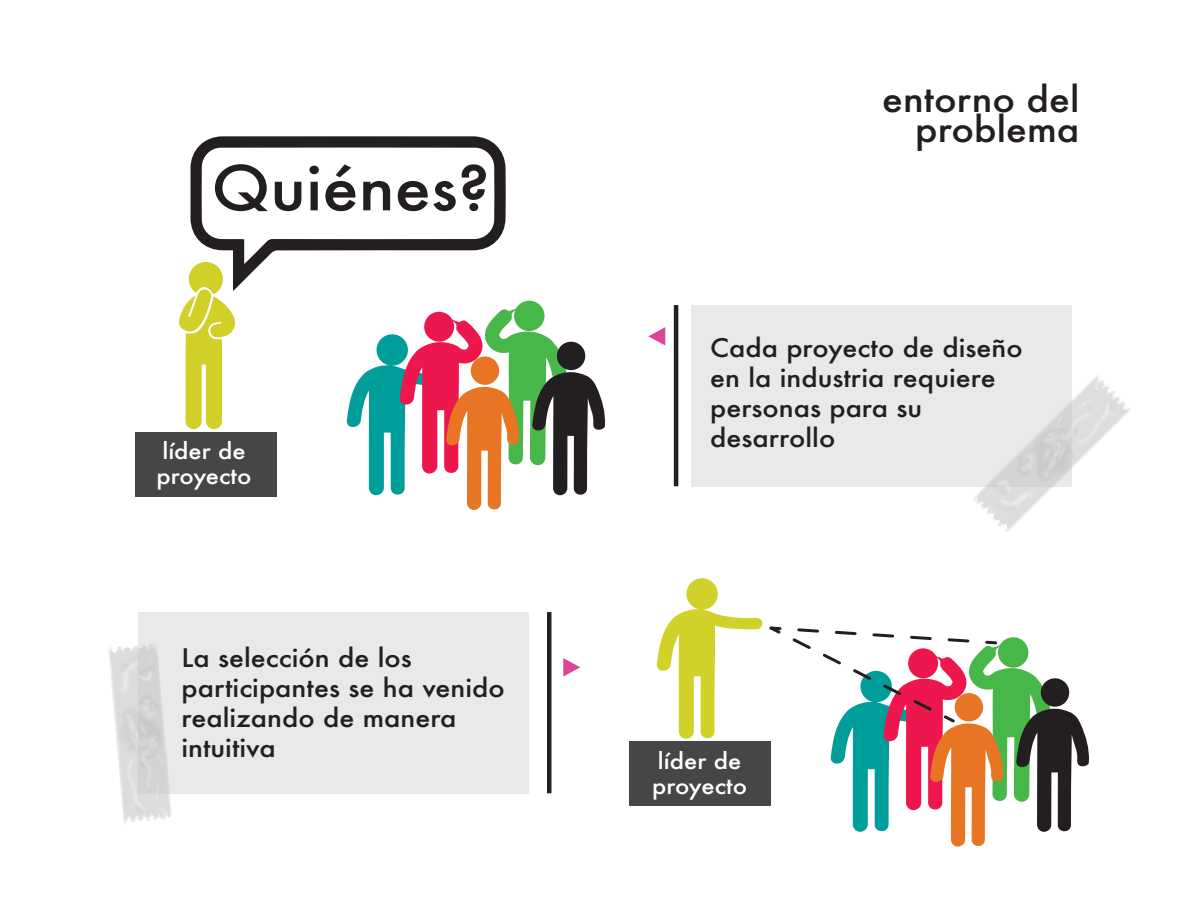
<style>
.page{position:relative;width:1188px;height:918px;background:#fff}
.page>*{position:absolute;margin:0;border:0;box-sizing:border-box;transform-origin:0 0}
.t1{font:500 60.15px "Futura";color:#231f20;scale:1.09 1}
.t2{font:500 34.5px/30px "Futura";color:#231f20;text-align:right;scale:1.09 1}
.t3{font:500 24.75px/30px "Futura";color:#231f20;scale:1.09 1}
.t4{font:500 21.9px/25.2px "Futura";color:#fff;scale:1.09 1}
</style>
<div class="page">
<div style="left:138px;top:612px;width:391px;height:181px;background:#e9e9e9"></div>
<div style="left:691px;top:305px;width:381px;height:181px;background:#e9e9e9"></div>
<img style="left:973px;top:375px;width:158px;height:157px">
<div style="left:135px;top:432px;width:141px;height:64px;background:#464547"></div>
<div style="left:629px;top:741px;width:141px;height:65px;background:#464547"></div>
<svg style="left:190px;top:136px;width:316px;height:152px"></svg>
<svg style="left:563px;top:658px;width:17px;height:19px"></svg>
<hr style="left:547px;top:612px;width:4px;height:181px;background:#231f20">
<svg style="left:648px;top:327px;width:17px;height:19px"></svg>
<hr style="left:674px;top:305px;width:4px;height:181px;background:#231f20">
<img style="left:109px;top:644px;width:140px;height:179px">
<svg style="left:346px;top:301px;width:260px;height:209px"></svg>
<div style="left:471px;top:356px;width:28px;height:29px;background:#e77524;border-radius:50%"></div>
<svg style="left:792px;top:628px;width:297px;height:219px"></svg>
<svg style="left:656px;top:578px;width:126px;height:161px"></svg>
<svg style="left:179px;top:261px;width:57px;height:169px"></svg>
<h1 class="t1" style="left:211px;top:148px;width:257px">Quiénes?</h1>
<p class="t4" style="left:157px;top:437px;width:89px">líder de proyecto</p>
<p class="t3" style="left:181px;top:643px;width:298px">La selección de los participantes se ha venido realizando de manera intuitiva</p>
<h2 class="t2" style="left:882px;top:84px;width:183px">entorno del problema</h2>
<p class="t3" style="left:710px;top:333px;width:288px">Cada proyecto de diseño en la industria requiere personas para su desarrollo</p>
<p class="t4" style="left:652px;top:748px;width:89px">líder de proyecto</p>
</div>
